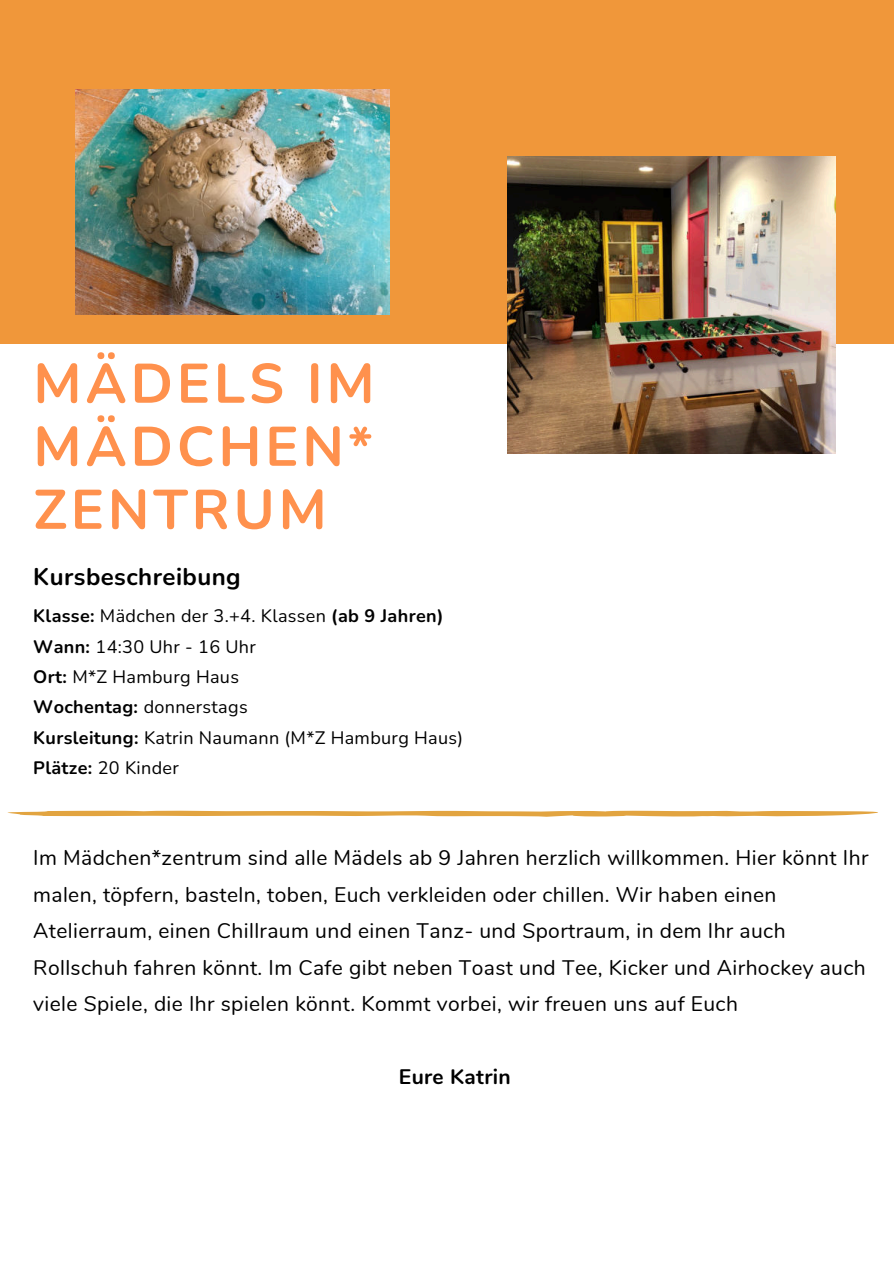
<style>
.page{position:relative;width:894px;height:1264px;background:#fff}
.page>*{position:absolute;margin:0;border:0;box-sizing:border-box;transform-origin:0 0}
.t1{font:700 55.5px/63px "Nunito";letter-spacing:.07em;color:#ff914d;text-align:justify}
.t2{font:700 24px "Nunito";letter-spacing:.02em;color:#000}
.t3{font:21px/36.5px "Nunito";letter-spacing:.02em;color:#000}
.t4{font:700 21px "Nunito";letter-spacing:.02em;color:#000}
.t5{font:18px/30.3px "Nunito";letter-spacing:.02em;color:#000}
.s1{font-weight:700}
</style>
<div class="page">
<div style="left:0;top:0;width:893px;height:344px;background:#f0973a"></div>
<img style="left:507px;top:156px;width:327px;height:297px">
<img style="left:76px;top:89px;width:313px;height:225px">
<svg style="left:7px;top:810px;width:871px;height:6px"></svg>
<h1 class="t1" style="left:33px;top:350px;width:343px">MÄDELS IM MÄDCHEN* ZENTRUM</h1>
<p class="t2" style="left:33px;top:560px;width:209px">Kursbeschreibung</p>
<p class="t5" style="left:33px;top:600px;width:431px"><span class="s1">Klasse:</span> Mädchen der 3.+4. Klassen <span class="s1">(ab 9 Jahren)<br>Wann:</span> 14:30 Uhr - 16 Uhr<br><span class="s1">Ort:</span> M*Z Hamburg Haus<br><span class="s1">Wochentag:</span> donnerstags<br><span class="s1">Kursleitung:</span> Katrin Naumann (M*Z Hamburg Haus)<br><span class="s1">Plätze:</span> 20 Kinder</p>
<p class="t3" style="left:33px;top:838px;width:836px">Im Mädchen*zentrum sind alle Mädels ab 9 Jahren herzlich willkommen. Hier könnt Ihr malen, töpfern, basteln, toben, Euch verkleiden oder chillen. Wir haben einen Atelierraum, einen Chillraum und einen Tanz- und Sportraum, in dem Ihr auch Rollschuh fahren könnt. Im Cafe gibt neben Toast und Tee, Kicker und Airhockey auch viele Spiele, die Ihr spielen könnt. Kommt vorbei, wir freuen uns auf Euch</p>
<p class="t4" style="left:399px;top:1060px;width:113px">Eure Katrin</p>
</div>
